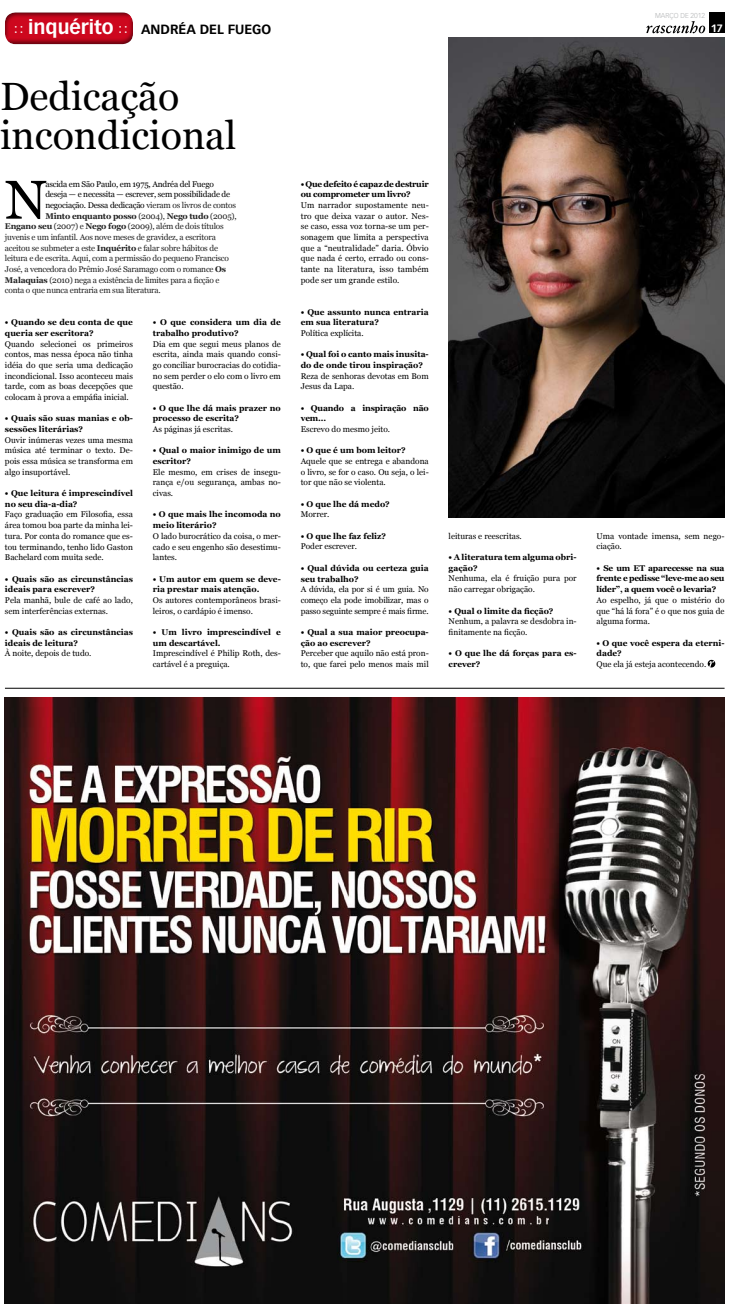
<style>
.page{position:relative;width:737px;height:1308px;background:#fff}
.page>*{position:absolute;margin:0;border:0;box-sizing:border-box;transform-origin:0 0}
.t1{font:54.51px "Georgia";color:#000}
.t2{font:39.38px/39.4px "Georgia";color:#000}
.t3{font:700 19.25px "Vectora LT Std";color:#fff}
.t4{font:700 13.12px "Vectora LT Std";color:#000}
.t5{font:700 10.5px "Vectora LT Std";color:#fff}
.t6{font:8.31px/10.7px "Georgia";color:#000;text-align:justify}
.t7{font:700 8.31px/10.7px "Georgia";color:#000}
.t8{font:8.31px "Georgia";letter-spacing:-.025em;color:#222}
.t9{font:8.31px "Georgia";letter-spacing:-.025em;color:#000}
.t10{font:700 8.31px/10.7px "Georgia";letter-spacing:-.025em;color:#000}
.t11{font:700 8.31px "Georgia";letter-spacing:-.025em;color:#222}
.t12{font:300 7px "Vectora LT Std";color:#b1b3b4}
.s1{font-family:"Geometric 706 BT Bold Condensed B";font-weight:400;font-size:13.12px}
.s2{font-size:13.12px;color:#000}
.s3{color:#222}
.s4{font-weight:400}
.s5{font-weight:700}
.s6{font-style:italic}
</style>
<div class="page">
<hr style="left:5px;top:1302px;width:719px;height:1px;background:#000">
<div style="left:709px;top:12px;width:15px;height:21px;background:#000"></div>
<svg style="left:646px;top:21px;width:59px;height:12px"></svg>
<div style="left:4px;top:12px;width:129px;height:33px;background:#000;opacity:.5"></div>
<img style="left:5px;top:697px;width:719px;height:605px">
<hr style="left:5px;top:687px;width:719px;height:1px;background:#000">
<img style="left:448px;top:37px;width:276px;height:480px">
<svg style="left:707px;top:659px;width:8px;height:8px"></svg>
<svg style="left:709px;top:661px;width:5px;height:6px"></svg>
<p class="t12" style="left:655px;top:11px;width:52px">MARÇO DE 2012</p>
<h3 class="t3" style="left:14px;top:15px;width:194px"><span class="s1">: :</span> INQUÉRITO <span class="s1">: :</span> <span class="s2">ANDRÉA DEL</span></h3>
<h3 class="t4" style="left:228px;top:21px;width:18px">FUEGO</h3>
<p class="t5" style="left:710px;top:22px;width:14px">17</p>
<h2 class="t2" style="left:0;top:76px;width:238px">Dedicação incondicional</h2>
<h1 class="t1" style="left:5px;top:169px;width:43px">N</h1>
<p class="t9" style="left:45px;top:179px;width:170px">ascida em São Paulo, em 1975, Andréa del Fuego</p>
<p class="t9" style="left:45px;top:190px;width:186px">deseja — e necessita — escrever, sem possibilidade de</p>
<p class="t9" style="left:45px;top:200px;width:192px">negociação. Dessa dedicação <span class="s3">vieram os livros de contos</span></p>
<p class="t11" style="left:45px;top:211px;width:193px">Minto enquanto posso <span class="s4">(2004),</span> Nego tudo <span class="s4">(2005),</span></p>
<p class="t8" style="left:5px;top:222px;width:220px"><span class="s5">Engano seu</span> (2007) e <span class="s5">Nego fogo</span> (2009), além de dois títulos</p>
<p class="t8" style="left:5px;top:232px;width:212px">juvenis e um infantil. Aos nove meses de gravidez, a escritora</p>
<p class="t8" style="left:5px;top:243px;width:214px">aceitou se submeter a este <span class="s5">Inquérito</span> e falar sobre hábitos de</p>
<p class="t8" style="left:5px;top:254px;width:225px">leitura e de escrita. Aqui, com a permissão do pequeno Francisco</p>
<p class="t8" style="left:5px;top:264px;width:223px">José, a vencedora do Prêmio José Saramago com o romance <span class="s5">Os</span></p>
<p class="t8" style="left:5px;top:275px;width:216px"><span class="s5">Malaquias</span> (2010) nega a existência de limites para a ficção e</p>
<p class="t8" style="left:5px;top:286px;width:157px">conta o que nunca entraria em sua literatura.</p>
<p class="t7" style="left:153px;top:317px;width:129px">• O que considera um dia de trabalho produtivo?</p>
<p class="t6" style="left:153px;top:338px;width:129px">Dia em que segui meus planos de escrita, ainda mais quando consi&shy;go conciliar burocracias do cotidia&shy;no sem perder o elo com o livro em questão.</p>
<p class="t7" style="left:153px;top:402px;width:129px">• O que lhe dá mais prazer no processo de escrita?</p>
<p class="t6" style="left:153px;top:424px;width:82px">As páginas já escritas.</p>
<p class="t7" style="left:153px;top:445px;width:130px">• Qual o maior inimigo de um escritor?</p>
<p class="t6" style="left:153px;top:466px;width:129px">Ele mesmo, em crises de insegu&shy;rança e/ou segurança, ambas no&shy;civas.</p>
<p class="t7" style="left:153px;top:509px;width:129px">• O que mais lhe incomoda no meio literário?</p>
<p class="t6" style="left:153px;top:530px;width:129px">O lado burocrático da coisa, o mer&shy;cado e seu engenho são desestimu&shy;lantes.</p>
<p class="t7" style="left:153px;top:573px;width:129px">• Um autor em quem se deve&shy;ria prestar mais atenção.</p>
<p class="t6" style="left:153px;top:594px;width:129px">Os autores contemporâneos brasi&shy;leiros, o cardápio é imenso.</p>
<p class="t7" style="left:153px;top:626px;width:129px">• Um livro imprescindível e um descartável.</p>
<p class="t6" style="left:153px;top:648px;width:129px">Imprescindível é Philip Roth, des&shy;cartável é a preguiça.</p>
<p class="t7" style="left:5px;top:317px;width:129px">• Quando se deu conta de que queria ser escritora?</p>
<p class="t6" style="left:5px;top:338px;width:129px">Quando selecionei os primeiros contos, mas nessa época não tinha idéia do que seria uma dedicação incondicional. Isso aconteceu mais tarde, com as boas decepções que colocam à prova a empáfia inicial.</p>
<p class="t7" style="left:5px;top:413px;width:129px">• Quais são suas manias e ob&shy;sessões literárias?</p>
<p class="t6" style="left:5px;top:434px;width:129px">Ouvir inúmeras vezes uma mesma música até terminar o texto. De&shy;pois essa música se transforma em algo insuportável.</p>
<p class="t7" style="left:5px;top:488px;width:130px">• Que leitura é imprescindível no seu dia-a-dia?</p>
<p class="t6" style="left:5px;top:509px;width:129px">Faço graduação em Filosofia, essa área tomou boa parte da minha lei&shy;tura. Por conta do romance que es&shy;tou terminando, tenho lido Gaston Bachelard com muita sede.</p>
<p class="t7" style="left:5px;top:573px;width:130px">• Quais são as circunstâncias ideais para escrever?</p>
<p class="t6" style="left:5px;top:594px;width:129px">Pela manhã, bule de café ao lado, sem interferências externas.</p>
<p class="t7" style="left:5px;top:626px;width:130px"><span class="s6">•</span> Quais são as circunstâncias ideais de leitura?</p>
<p class="t6" style="left:5px;top:648px;width:88px">À noite, depois de tudo.</p>
<p class="t10" style="left:301px;top:178px;width:129px">• Que defeito é capaz de destruir ou comprometer um livro?</p>
<p class="t6" style="left:301px;top:200px;width:129px">Um narrador supostamente neu&shy;tro que deixa vazar o autor. Nes&shy;se caso, essa voz torna-se um per&shy;sonagem que limita a perspectiva que a “neutralidade” daria. Óbvio que nada é certo, errado ou cons&shy;tante na literatura, isso também pode ser um grande estilo.</p>
<p class="t7" style="left:301px;top:306px;width:129px">• Que assunto nunca entraria em sua literatura?</p>
<p class="t6" style="left:301px;top:328px;width:64px">Política explícita.</p>
<p class="t7" style="left:301px;top:349px;width:129px">• Qual foi o canto mais inusita&shy;do de onde tirou inspiração?</p>
<p class="t6" style="left:301px;top:370px;width:129px">Reza de senhoras devotas em Bom<br>Jesus da Lapa.</p>
<p class="t7" style="left:301px;top:402px;width:130px">• Quando a inspiração não vem...</p>
<p class="t6" style="left:301px;top:424px;width:91px">Escrevo do mesmo jeito.</p>
<p class="t7" style="left:301px;top:445px;width:106px">• O que é um bom leitor?</p>
<p class="t6" style="left:301px;top:456px;width:129px">Aquele que se entrega e abandona o livro, se for o caso. Ou seja, o lei&shy;tor que não se violenta.</p>
<p class="t7" style="left:301px;top:498px;width:91px">• O que lhe dá medo?</p>
<p class="t6" style="left:301px;top:509px;width:30px">Morrer.</p>
<p class="t7" style="left:301px;top:530px;width:87px">• O que lhe faz feliz?</p>
<p class="t6" style="left:301px;top:541px;width:58px">Poder escrever.</p>
<p class="t7" style="left:301px;top:562px;width:129px">• Qual dúvida ou certeza guia seu trabalho?</p>
<p class="t6" style="left:301px;top:584px;width:129px">A dúvida, ela por si é um guia. No começo ela pode imobilizar, mas o passo seguinte sempre é mais firme.</p>
<p class="t7" style="left:301px;top:626px;width:129px">• Qual a sua maior preocupa&shy;ção ao escrever?</p>
<p class="t6" style="left:301px;top:648px;width:129px">Perceber que aquilo não está pron&shy;to, que farei pelo menos mais mil</p>
<p class="t6" style="left:448px;top:530px;width:75px">leituras e reescritas.</p>
<p class="t7" style="left:448px;top:552px;width:129px">• A literatura tem alguma obri&shy;gação?</p>
<p class="t6" style="left:448px;top:573px;width:129px">Nenhuma, ela é fruição pura por não carregar obrigação.</p>
<p class="t7" style="left:448px;top:605px;width:106px">• Qual o limite da ficção?</p>
<p class="t6" style="left:448px;top:616px;width:129px">Nenhum, a palavra se desdobra in&shy;finitamente na ficção.</p>
<p class="t7" style="left:448px;top:648px;width:129px">• O que lhe dá forças para es&shy;crever?</p>
<p class="t6" style="left:596px;top:530px;width:129px">Uma vontade imensa, sem nego&shy;ciação.</p>
<p class="t7" style="left:596px;top:562px;width:130px;text-align:justify">• Se um ET aparecesse na sua frente e pedisse “leve-me ao seu líder”, a quem você o levaria?</p>
<p class="t6" style="left:596px;top:594px;width:129px">Ao espelho, já que o mistério do que “há lá fora” é o que nos guia de alguma forma.</p>
<p class="t7" style="left:596px;top:637px;width:129px">• O que você espera da eterni&shy;dade?</p>
<p class="t6" style="left:596px;top:658px;width:111px">Que ela já esteja acontecendo.</p>
</div>
